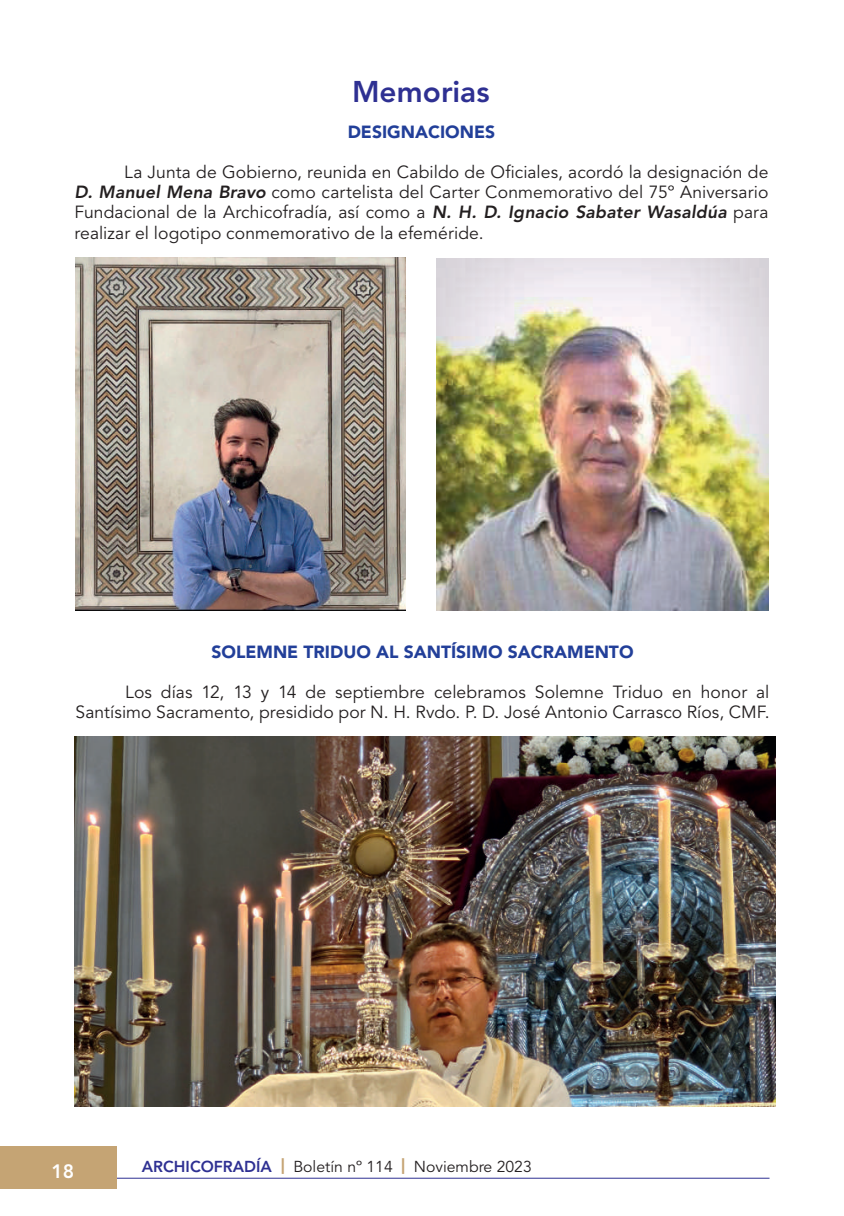
<style>
.page{position:relative;width:844px;height:1216px;background:#fff}
.page>*{position:absolute;margin:0;border:0;box-sizing:border-box;transform-origin:0 0}
.t1{font:800 29.75px "Avenir LT Std";color:#2e3092}
.t2{font:800 19.25px "Avenir LT Std";color:#fff}
.t3{font:17.5px/20.1px "Avenir LT Std";letter-spacing:.005em;color:#231f20;text-align:justify}
.t4{font:900 17.5px "Avenir LT Std";color:#223f99}
.t5{font:15.75px "Avenir LT Std";color:#231f20}
.s1{font-weight:800;font-style:italic}
.s2{font-weight:800;color:#2e3092}
.s3{font-weight:900;color:#c5a474}
</style>
<div class="page">
<hr style="left:110px;top:1177px;width:659px;height:1px;background:#2e3092">
<div style="left:0;top:1146px;width:117px;height:42px;background:#c5a474"></div>
<img style="left:75px;top:257px;width:330px;height:353px">
<img style="left:74px;top:736px;width:700px;height:370px">
<img style="left:437px;top:258px;width:331px;height:352px">
<h1 class="t1" style="left:352px;top:74px;width:139px">Memorias</h1>
<p class="t4" style="left:347px;top:121px;width:149px">DESIGNACIONES</p>
<p class="t3" style="left:74px;top:163px;width:695px;text-indent:50px">La Junta de Gobierno, reunida en Cabildo de Oficiales, acordó la designación de <span class="s1">D. Manuel Mena Bravo</span> como cartelista del Carter Conmemorativo del 75º Aniversario Fundacional de la Archicofradía, así como a <span class="s1">N. H. D. Ignacio Sabater Wasaldúa</span> para realizar el logotipo conmemorativo de la efeméride.</p>
<p class="t4" style="left:211px;top:640px;width:423px">SOLEMNE TRIDUO AL SANTÍSIMO SACRAMENTO</p>
<p class="t3" style="left:75px;top:682px;width:695px;text-align:right">Los días 12, 13 y 14 de septiembre celebramos Solemne Triduo en honor al<br>Santísimo Sacramento, presidido por N. H. Rvdo. P. D. José Antonio Carrasco Ríos, CMF.</p>
<p class="t2" style="left:51px;top:1159px;width:24px">18</p>
<p class="t5" style="left:142px;top:1157px;width:391px"><span class="s2">ARCHICOFRADÍA</span> <span class="s3">|</span> Boletín nº 114 <span class="s3">|</span> Noviembre 2023</p>
</div>
